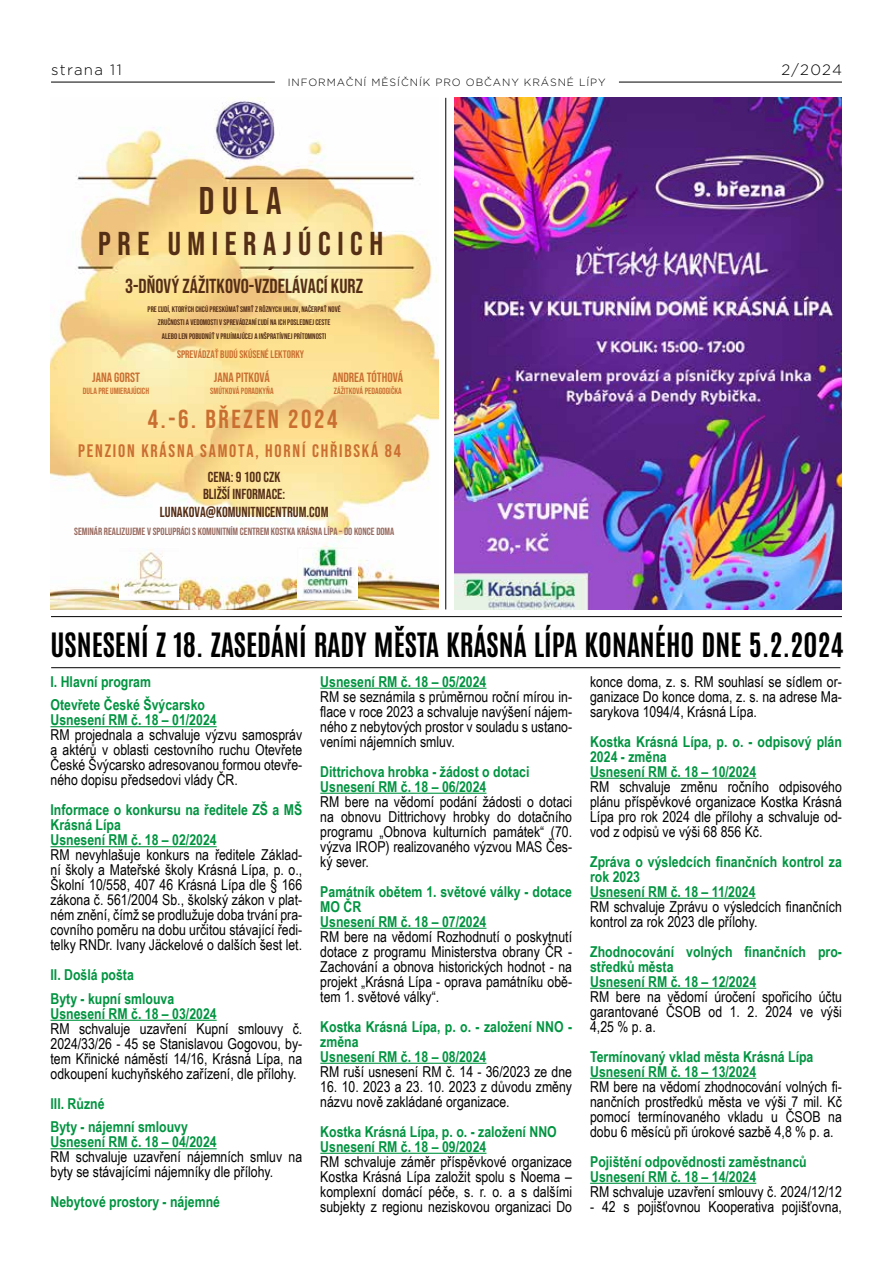
<style>
.page{position:relative;width:893px;height:1263px;background:#fff}
.page>*{position:absolute;margin:0;border:0;box-sizing:border-box;transform-origin:0 0}
.t1{font:38.4px "Bebas Neue";color:#552e16}
.t2{font:33px/39.5px "Bebas Neue";letter-spacing:.2em;color:#552e16;text-align:center}
.t3{font:28.5px "Antonio";color:#000}
.t4{font:25.95px "Bebas Neue";letter-spacing:.1em;color:#ca6f32}
.t5{font:20.25px "Bebas Neue";color:#552e16}
.t6{font:18px "Bebas Neue";letter-spacing:.1em;color:#ca6f32}
.t7{font:15px/15px "Arial Narrow";color:#000;text-align:justify}
.t8{font:700 15px/15px "Arial Narrow";color:#009440}
.t9{font:300 15px "Gotham Light CE";letter-spacing:.09em;color:#000}
.t10{font:14.55px/17.4px "Bebas Neue";color:#552e16;text-align:center}
.t11{font:13.35px "Bebas Neue";color:#ca6f32}
.t12{font:10.8px "Bebas Neue";color:#ca6f32}
.t13{font:300 10.5px "Gotham Light CE";letter-spacing:.09em;color:#000}
.t14{font:10.35px "Bebas Neue";color:#986b60}
.t15{font:9px "Bebas Neue";color:#ca6f32}
.t16{font:8.1px/13.5px "Bebas Neue";color:#552e16;text-align:center}
.s1{font-size:20.25px}
</style>
<div class="page">
<hr style="left:51px;top:82px;width:224px;height:1px;background:#000">
<hr style="left:619px;top:82px;width:223px;height:1px;background:#000">
<img style="left:51px;top:98px;width:388px;height:511px">
<img style="left:62px;top:525px;width:344px;height:83px">
<img style="left:119px;top:548px;width:60px;height:53px">
<img style="left:298px;top:548px;width:59px;height:53px">
<img style="left:454px;top:98px;width:388px;height:511px">
<hr style="left:51px;top:616px;width:791px;height:1px;background:#000">
<hr style="left:51px;top:667px;width:789px;height:1px;background:#000">
<hr style="left:51px;top:726px;width:166px;height:1px;background:#009440">
<hr style="left:51px;top:846px;width:166px;height:1px;background:#009440">
<hr style="left:51px;top:1020px;width:166px;height:1px;background:#009440">
<hr style="left:51px;top:1148px;width:166px;height:1px;background:#009440">
<hr style="left:320px;top:688px;width:166px;height:1px;background:#009440">
<hr style="left:320px;top:793px;width:166px;height:1px;background:#009440">
<hr style="left:320px;top:928px;width:166px;height:1px;background:#009440">
<hr style="left:320px;top:1063px;width:166px;height:1px;background:#009440">
<hr style="left:320px;top:1153px;width:166px;height:1px;background:#009440">
<hr style="left:590px;top:778px;width:166px;height:1px;background:#009440">
<hr style="left:590px;top:898px;width:166px;height:1px;background:#009440">
<hr style="left:590px;top:988px;width:166px;height:1px;background:#009440">
<hr style="left:590px;top:1078px;width:166px;height:1px;background:#009440">
<hr style="left:590px;top:1183px;width:166px;height:1px;background:#009440">
<hr style="left:445px;top:98px;width:1px;height:511px;background:#000">
<p class="t9" style="left:51px;top:61px;width:72px">strana 11</p>
<p class="t9" style="left:781px;top:61px;width:62px">2/2024</p>
<p class="t13" style="left:288px;top:76px;width:319px">INFORMAČNÍ MĚSÍČNÍK PRO OBČANY KRÁSNÉ LÍPY</p>
<h1 class="t1" style="left:199px;top:179px;width:84px">DULA</h1>
<h2 class="t2" style="left:98px;top:224px;width:287px">PRE UMIERAJÚCICH<br><span class="s1">3</span>UMIERAJÚCICH</h2>
<h3 class="t5" style="left:133px;top:274px;width:231px">-DŇOVÝ ZÁŽITKOVO-VZDELÁVACÍ KURZ</h3>
<p class="t16" style="left:148px;top:302px;width:195px">PRE ĽUDÍ, KTORÝCH CHCÚ PRESKÚMAŤ SMRŤ Z RÔZNYCH UHLOV, NAČERPAŤ NOVÉ<br>ZRUČNOSTI A VEDOMOSTI V SPREVÁDZANÍĽUDÍ NA ICH POSLEDNEJ CESTE<br>ALEBO LEN POBUDNÚŤ V PRIJÍMAJÚCEJ A INŠPRATÍVNEJPRÍTOMNOSTI</p>
<p class="t11" style="left:92px;top:370px;width:49px">JANA GORST</p>
<p class="t15" style="left:83px;top:386px;width:68px">DULA PRE UMIERAJÚCICH</p>
<p class="t12" style="left:177px;top:348px;width:129px">SPREVÁDZAŤ BUDÚ SKÚSENÉ LEKTORKY</p>
<p class="t11" style="left:214px;top:370px;width:58px">JANA PITKOVÁ</p>
<p class="t15" style="left:210px;top:386px;width:65px">SMÚTKOVÁ PORADKYŇA</p>
<p class="t11" style="left:332px;top:370px;width:72px">ANDREA TÓTHOVÁ</p>
<p class="t15" style="left:334px;top:386px;width:69px">ZÁŽITKOVÁ PEDAGOGIČKA</p>
<h3 class="t4" style="left:148px;top:404px;width:191px">4.-6. BŘEZEN 2024</h3>
<p class="t6" style="left:78px;top:440px;width:324px">PENZION KRÁSNA SAMOTA, HORNÍ CHŘIBSKÁ 84</p>
<p class="t10" style="left:160px;top:468px;width:170px">CENA: 9 100 CZK<br>BLIŽŠÍ INFORMACE:<br>LUNAKOVA@KOMUNITNICENTRUM.COM</p>
<p class="t14" style="left:74px;top:525px;width:321px">SEMINÁR REALIZUJEME V SPOLUPRÁCI S KOMUNITNÍM CENTREM KOSTKA KRÁSNA LÍPA – DO KONCE DOMA</p>
<h3 class="t3" style="left:51px;top:624px;width:795px">USNESENÍ Z 18. ZASEDÁNÍ RADY MĚSTA KRÁSNÁ LÍPA KONANÉHO DNE 5.2.2024</h3>
<p class="t8" style="left:51px;top:669px;width:156px;line-height:23.5px">I. Hlavní program<br>Otevřete České Švýcarsko</p>
<p class="t8" style="left:51px;top:712px;width:168px">Usnesení RM č. 18 – 01/2024</p>
<p class="t7" style="left:51px;top:727px;width:253px">RM projednala a schvaluje výzvu samospráv a aktérů v oblasti cestovního ruchu Otevřete České Švýcarsko adresovanou formou otevře&shy;ného dopisu předsedovi vlády ČR.</p>
<p class="t8" style="left:51px;top:802px;width:253px">Informace o konkursu na ředitele ZŠ a MŠ<br>Krásná Lípa<br>Usnesení RM č. 18 – 02/2024</p>
<p class="t7" style="left:51px;top:847px;width:253px">RM nevyhlašuje konkurs na ředitele Základ&shy;ní školy a Mateřské školy Krásná Lípa, p. o., Školní 10/558, 407 46 Krásná Lípa dle § 166 zákona č. 561/2004 Sb., školský zákon v plat&shy;ném znění, čímž se prodlužuje doba trvání pra&shy;covního poměru na dobu určitou stávající ředi&shy;telky RNDr. Ivany Jäckelové o dalších šest let.</p>
<p class="t8" style="left:51px;top:962px;width:125px;line-height:23.5px">II. Došlá pošta<br>Byty - kupní smlouva</p>
<p class="t8" style="left:51px;top:1005px;width:168px">Usnesení RM č. 18 – 03/2024</p>
<p class="t7" style="left:51px;top:1020px;width:253px">RM schvaluje uzavření Kupní smlouvy č.<br>2024/33/26 - 45 se Stanislavou Gogovou, by&shy;tem Křinické náměstí 14/16, Krásná Lípa, na odkoupení kuchyňského zařízení, dle přílohy.</p>
<p class="t8" style="left:51px;top:1091px;width:139px;line-height:23.5px">III. Různé<br>Byty - nájemní smlouvy</p>
<p class="t8" style="left:51px;top:1134px;width:168px">Usnesení RM č. 18 – 04/2024</p>
<p class="t7" style="left:51px;top:1149px;width:253px">RM schvaluje uzavření nájemních smluv na byty se stávajícími nájemníky dle přílohy.</p>
<p class="t8" style="left:51px;top:1194px;width:171px">Nebytové prostory - nájemné</p>
<p class="t8" style="left:320px;top:673px;width:168px">Usnesení RM č. 18 – 05/2024</p>
<p class="t7" style="left:320px;top:688px;width:253px">RM se seznámila s průměrnou roční mírou in&shy;flace v roce 2023 a schvaluje navýšení nájem&shy;ného z nebytových prostor v souladu s ustano&shy;veními nájemních smluv.</p>
<p class="t8" style="left:320px;top:763px;width:211px">Dittrichova hrobka - žádost o dotaci<br>Usnesení RM č. 18 – 06/2024</p>
<p class="t7" style="left:320px;top:793px;width:253px">RM bere na vědomí podání žádosti o dotaci na obnovu Dittrichovy hrobky do dotačního programu „Obnova kulturních památek“ (70. výzva IROP) realizovaného výzvou MAS Čes&shy;ký sever.</p>
<p class="t8" style="left:320px;top:883px;width:253px">Památník obětem 1. světové války - dotace<br>MO ČR<br>Usnesení RM č. 18 – 07/2024</p>
<p class="t7" style="left:320px;top:928px;width:253px">RM bere na vědomí Rozhodnutí o poskytnutí dotace z programu Ministerstva obrany ČR - Zachování a obnova historických hodnot - na projekt „Krásná Lípa - oprava památníku obě&shy;tem 1. světové války“.</p>
<p class="t8" style="left:320px;top:1018px;width:253px">Kostka Krásná Lípa, p. o. - založení NNO - změna<br>Usnesení RM č. 18 – 08/2024</p>
<p class="t7" style="left:320px;top:1063px;width:253px">RM ruší usnesení RM č. 14 - 36/2023 ze dne</p>
<p class="t7" style="left:320px;top:1078px;width:253px">16. 10. 2023 a 23. 10. 2023 z důvodu změny názvu nově zakládané organizace.</p>
<p class="t8" style="left:320px;top:1123px;width:238px">Kostka Krásná Lípa, p. o. - založení NNO<br>Usnesení RM č. 18 – 09/2024</p>
<p class="t7" style="left:320px;top:1153px;width:253px">RM schvaluje záměr příspěvkové organizace Kostka Krásná Lípa založit spolu s Noema – komplexní domácí péče, s. r. o. a s dalšími subjekty z regionu neziskovou organizaci Do</p>
<p class="t7" style="left:590px;top:673px;width:253px">konce doma, z. s. RM souhlasí se sídlem or&shy;ganizace Do konce doma, z. s. na adrese Ma&shy;sarykova 1094/4, Krásná Lípa.</p>
<p class="t8" style="left:590px;top:733px;width:253px">Kostka Krásná Lípa, p. o. - odpisový plán<br>2024 - změna<br>Usnesení RM č. 18 – 10/2024</p>
<p class="t7" style="left:590px;top:778px;width:253px">RM schvaluje změnu ročního odpisového plánu příspěvkové organizace Kostka Krásná Lípa pro rok 2024 dle přílohy a schvaluje od&shy;vod z odpisů ve výši 68 856 Kč.</p>
<p class="t8" style="left:590px;top:853px;width:253px">Zpráva o výsledcích finančních kontrol za rok 2023<br>Usnesení RM č. 18 – 11/2024</p>
<p class="t7" style="left:590px;top:898px;width:253px">RM schvaluje Zprávu o výsledcích finančních kontrol za rok 2023 dle přílohy.</p>
<p class="t8" style="left:590px;top:943px;width:253px">Zhodnocování volných finančních pro&shy;středků města<br>Usnesení RM č. 18 – 12/2024</p>
<p class="t7" style="left:590px;top:988px;width:253px">RM bere na vědomí úročení spořicího účtu garantované ČSOB od 1. 2. 2024 ve výši 4,25 % p. a.</p>
<p class="t8" style="left:590px;top:1048px;width:225px">Termínovaný vklad města Krásná Lípa<br>Usnesení RM č. 18 – 13/2024</p>
<p class="t7" style="left:590px;top:1078px;width:253px">RM bere na vědomí zhodnocování volných fi&shy;nančních prostředků města ve výši 7 mil. Kč pomocí termínovaného vkladu u ČSOB na dobu 6 měsíců při úrokové sazbě 4,8 % p. a.</p>
<p class="t8" style="left:590px;top:1153px;width:218px">Pojištění odpovědnosti zaměstnanců<br>Usnesení RM č. 18 – 14/2024</p>
<p class="t7" style="left:590px;top:1183px;width:253px">RM schvaluje uzavření smlouvy č. 2024/12/12</p>
<p class="t7" style="left:590px;top:1198px;width:253px">- 42 s pojišťovnou Kooperativa pojišťovna,</p>
</div>
